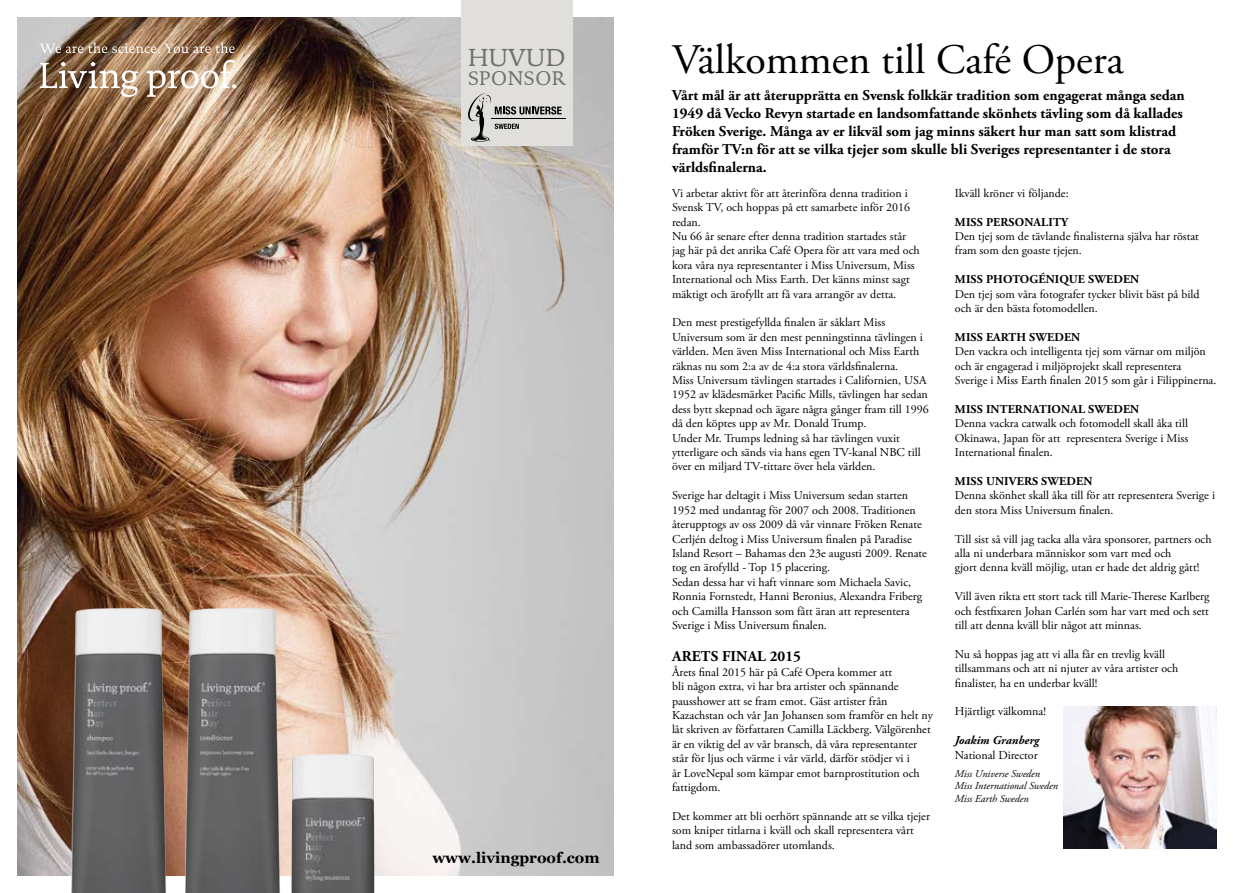
<style>
.page{position:relative;width:1259px;height:893px;background:#fff}
.page>*{position:absolute;margin:0;border:0;box-sizing:border-box;transform-origin:0 0}
.t1{font:42px "Adobe Garamond Pro";color:#000}
.t2{font:24.9px "DTL Documenta T";color:#706f6f}
.t3{font:19.95px "DTL Documenta T";letter-spacing:.01em;color:#706f6f}
.t4{font:700 15px/18px "Adobe Garamond Pro";color:#000}
.t5{font:700 15px "Georgia";color:#000}
.t6{font:12px/14.4px "Adobe Garamond Pro";color:#000}
.t7{font:700 12px "Adobe Garamond Pro";letter-spacing:.015em;color:#000}
.t8{font:italic 700 12px "Adobe Garamond Pro";color:#000}
.t9{font:italic 10.5px/12.6px "Adobe Garamond Pro";color:#000}
</style>
<div class="page">
<img style="left:17px;top:17px;width:596px;height:859px">
<svg style="left:40px;top:62px;width:98px;height:35px"></svg>
<svg style="left:147px;top:60px;width:89px;height:37px;background:#bda48c"></svg>
<svg style="left:40px;top:42px;width:195px;height:11px;background:#a78e78"></svg>
<div style="left:461px;top:0;width:111px;height:145px;background:#e1dfdb"></div>
<img style="left:407px;top:673px;width:44px;height:203px">
<img style="left:294px;top:526px;width:113px;height:367px">
<img style="left:17px;top:526px;width:277px;height:367px">
<svg style="left:468px;top:93px;width:93px;height:49px"></svg>
<hr style="left:491px;top:119px;width:75px;height:1px;background:#000">
<img style="left:1063px;top:707px;width:153px;height:141px">
<h2 class="t2" style="left:468px;top:43px;width:99px">HUVUD</h2>
<h3 class="t3" style="left:468px;top:67px;width:100px">SPONSOR</h3>
<p class="t5" style="left:432px;top:847px;width:169px">www.livingproof.com</p>
<h1 class="t1" style="left:672px;top:34px;width:453px">Välkommen till Café Opera</h1>
<p class="t4" style="left:672px;top:87px;width:514px">Vårt mål är att återupprätta en Svensk folkkär tradition som engagerat många sedan 1949 då Vecko Revyn startade en landsomfattande skönhets tävling som då kallades Fröken Sverige. Många av er likväl som jag minns säkert hur man satt som klistrad framför TV:n för att se vilka tjejer som skulle bli Sveriges representanter i de stora världsfinalerna.</p>
<p class="t6" style="left:672px;top:186px;width:249px">Vi arbetar aktivt för att återinföra denna tradition i Svensk TV, och hoppas på ett samarbete inför 2016 redan.<br>Nu 66 år senare efter denna tradition startades står jag här på det anrika Café Opera för att vara med och kora våra nya representanter i Miss Universum, Miss International och Miss Earth. Det känns minst sagt mäktigt och ärofyllt att få vara arrangör av detta.</p>
<p class="t6" style="left:672px;top:316px;width:258px">Den mest prestigefyllda finalen är såklart Miss Universum som är den mest penningstinna tävlingen i världen. Men även Miss International och Miss Earth räknas nu som 2:a av de 4:a stora världsfinalerna.<br>Miss Universum tävlingen startades i Californien, USA 1952 av klädesmärket Pacific Mills, tävlingen har sedan dess bytt skepnad och ägare några gånger fram till 1996 då den köptes upp av Mr. Donald Trump.<br>Under Mr. Trumps ledning så har tävlingen vuxit ytterligare och sänds via hans egen TV-kanal NBC till över en miljard TV-tittare över hela världen.</p>
<p class="t6" style="left:672px;top:489px;width:256px">Sverige har deltagit i Miss Universum sedan starten 1952 med undantag för 2007 och 2008. Traditionen återupptogs av oss 2009 då vår vinnare Fröken Renate Cerljén deltog i Miss Universum finalen på Paradise Island Resort – Bahamas den 23e augusti 2009. Renate tog en ärofylld - Top 15 placering.<br>Sedan dessa har vi haft vinnare som Michaela Savic, Ronnia Fornstedt, Hanni Beronius, Alexandra Friberg och Camilla Hansson som fått äran att representera Sverige i Miss Universum finalen.</p>
<p class="t4" style="left:672px;top:648px;width:130px">ARETS FINAL 2015</p>
<p class="t6" style="left:672px;top:665px;width:262px">Årets final 2015 här på Café Opera kommer att<br>bli någon extra, vi har bra artister och spännande pausshower att se fram emot. Gäst artister från Kazachstan och vår Jan Johansen som framför en helt ny låt skriven av författaren Camilla Läckberg. Välgörenhet är en viktig del av vår bransch, då våra representanter står för ljus och värme i vår värld, därför stödjer vi i<br>år LoveNepal som kämpar emot barnprostitution och fattigdom.</p>
<p class="t6" style="left:672px;top:809px;width:259px">Det kommer att bli oerhört spännande att se vilka tjejer som kniper titlarna i kväll och skall representera vårt land som ambassadörer utomlands.</p>
<p class="t6" style="left:955px;top:186px;width:115px">Ikväll kröner vi följande:</p>
<p class="t7" style="left:955px;top:215px;width:115px">MISS PERSONALITY</p>
<p class="t6" style="left:955px;top:229px;width:245px">Den tjej som de tävlande finalisterna själva har röstat fram som den goaste tjejen.</p>
<p class="t7" style="left:955px;top:272px;width:186px">MISS PHOTOGÉNIQUE SWEDEN</p>
<p class="t6" style="left:955px;top:287px;width:246px">Den tjej som våra fotografer tycker blivit bäst på bild och är den bästa fotomodellen.</p>
<p class="t7" style="left:955px;top:330px;width:127px">MISS EARTH SWEDEN</p>
<p class="t6" style="left:955px;top:345px;width:263px">Den vackra och intelligenta tjej som värnar om miljön och är engagerad i miljöprojekt skall representera<br>Sverige i Miss Earth finalen 2015 som går i Filippinerna.</p>
<p class="t7" style="left:955px;top:402px;width:186px">MISS INTERNATIONAL SWEDEN</p>
<p class="t6" style="left:955px;top:417px;width:235px;text-align:justify">Denna vackra catwalk och fotomodell skall åka till Okinawa, Japan för att representera Sverige i Miss International finalen.</p>
<p class="t7" style="left:955px;top:474px;width:139px">MISS UNIVERS SWEDEN</p>
<p class="t6" style="left:955px;top:489px;width:262px">Denna skönhet skall åka till för att representera Sverige i den stora Miss Universum finalen.</p>
<p class="t6" style="left:955px;top:532px;width:258px">Till sist så vill jag tacka alla våra sponsorer, partners och alla ni underbara människor som vart med och<br>gjort denna kväll möjlig, utan er hade det aldrig gått!</p>
<p class="t6" style="left:955px;top:589px;width:256px;text-align:justify">Vill även rikta ett stort tack till Marie-Therese Karlberg och festfixaren Johan Carlén som har vart med och sett till att denna kväll blir något att minnas.</p>
<p class="t6" style="left:955px;top:647px;width:225px">Nu så hoppas jag att vi alla får en trevlig kväll tillsammans och att ni njuter av våra artister och finalister, ha en underbar kväll!</p>
<p class="t6" style="left:955px;top:705px;width:93px">Hjärtligt välkomna!</p>
<p class="t8" style="left:955px;top:733px;width:86px">Joakim Granberg</p>
<p class="t6" style="left:955px;top:748px;width:84px">National Director</p>
<p class="t9" style="left:955px;top:767px;width:105px">Miss Universe Sweden<br>Miss International Sweden<br>Miss Earth Sweden</p>
</div>
